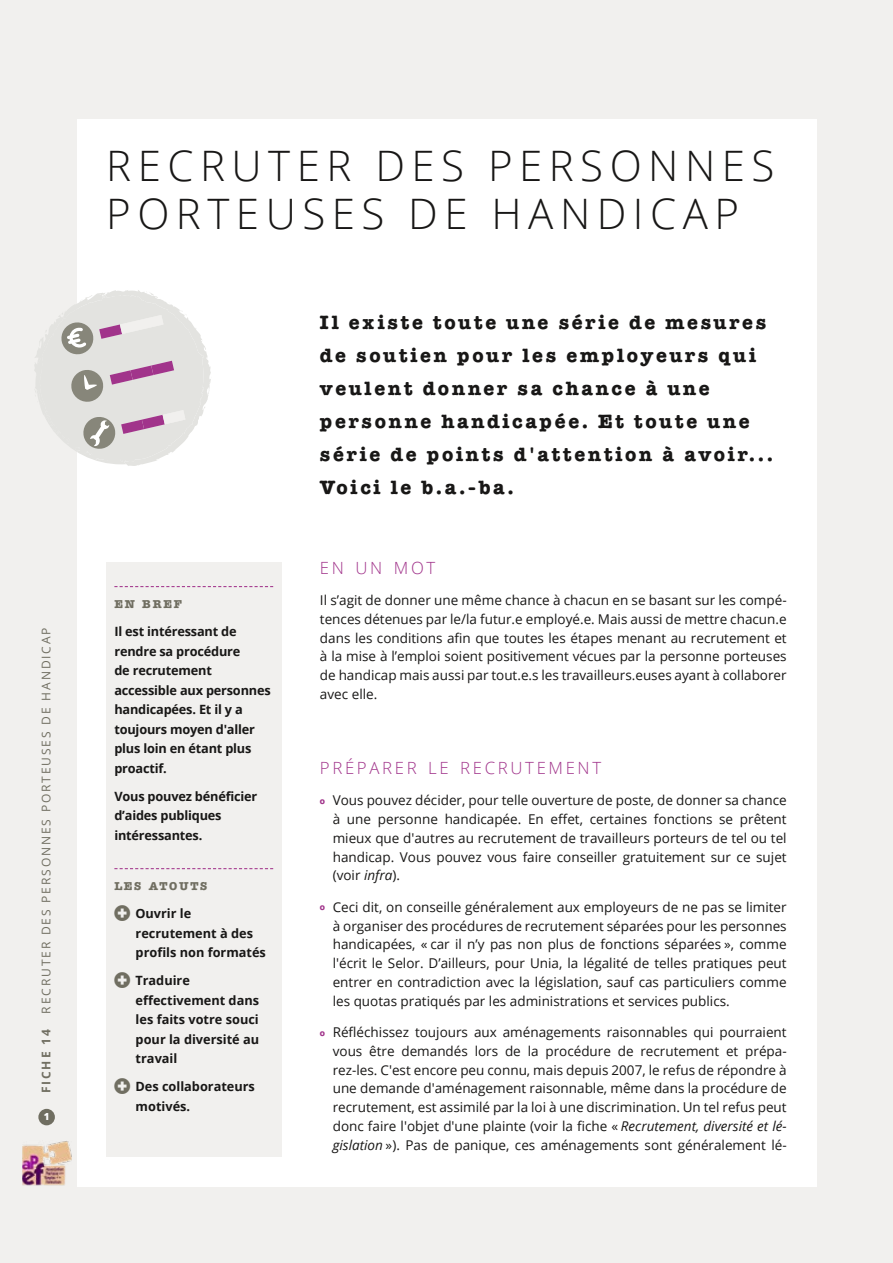
<style>
.page{position:relative;width:893px;height:1263px;background:#f1f0ee}
.page>*{position:absolute;margin:0;border:0;box-sizing:border-box;transform-origin:0 0}
.t1{font:300 42px/48px "Open Sans";letter-spacing:.155em;color:#181716}
.t2{font:700 19.5px/33px "American Typewriter";letter-spacing:.14em;color:#181716}
.t3{font:300 16.8px "Open Sans";letter-spacing:.155em;color:#a1348b}
.t4{font:13.5px/18.8px "Open Sans";color:#181716;text-align:justify}
.t5{font:700 12.75px/19.5px "Open Sans";letter-spacing:-.015em;color:#181716}
.t6{font:12px "Open Sans";letter-spacing:.155em;color:#706e61}
.t7{font:700 12px "Open Sans";letter-spacing:.155em;color:#706e61}
.t8{font:700 11.55px "American Typewriter";letter-spacing:.15em;color:#706e61}
.t9{font:800 9.75px "Open Sans";color:#fff}
.s1{font-family:"American Typewriter";font-weight:700;font-size:9px;color:#a1348b}
.s2{font-style:italic}
</style>
<div class="page">
<div style="left:38px;top:1109px;width:17px;height:16px;background:#706e61;border-radius:50%"></div>
<div style="left:77px;top:119px;width:739px;height:1067px;background:#fff"></div>
<img style="left:22px;top:1141px;width:50px;height:44px">
<div style="left:106px;top:562px;width:176px;height:595px;background:#f1f0ee"></div>
<svg style="left:114px;top:586px;width:159px;height:1px"></svg>
<svg style="left:114px;top:868px;width:159px;height:1px"></svg>
<svg style="left:34px;top:290px;width:177px;height:176px"></svg>
<p class="t6" style="left:38px;top:1013px;width:388px;rotate:-90deg">RECRUTER DES PERSONNES PORTEUSES DE HANDICAP</p>
<p class="t7" style="left:38px;top:1093px;width:65px;rotate:-90deg">FICHE 14</p>
<p class="t9" style="left:44px;top:1109px;width:7px">1</p>
<h1 class="t1" style="left:106px;top:141px;width:670px">RECRUTER DES PERSONNES<br>PORTEUSES DE HANDICAP</h1>
<p class="t8" style="left:114px;top:598px;width:69px">EN BREF</p>
<p class="t5" style="left:114px;top:622px;width:158px">Il est intéressant de rendre sa procédure<br>de recrutement accessible aux personnes handicapées. Et il y a toujours moyen d'aller plus loin en étant plus proactif.</p>
<p class="t5" style="left:114px;top:786px;width:144px">Vous pouvez bénéficier d’aides publiques intéressantes.</p>
<p class="t8" style="left:114px;top:880px;width:95px">LES ATOUTS</p>
<p class="t5" style="left:135px;top:904px;width:132px">Ouvrir le recrutement à des profils non formatés</p>
<p class="t5" style="left:135px;top:971px;width:125px">Traduire effectivement dans les faits votre souci pour la diversité au travail</p>
<p class="t5" style="left:135px;top:1077px;width:121px">Des collaborateurs motivés.</p>
<h2 class="t2" style="left:320px;top:306px;width:454px">Il existe toute une série de mesures de soutien pour les employeurs qui veulent donner sa chance à une personne handicapée. Et toute une série de points d'attention à avoir...<br>Voici le b.a.-ba.</h2>
<p class="t3" style="left:320px;top:556px;width:117px">EN UN MOT</p>
<p class="t4" style="left:320px;top:590px;width:468px">Il s’agit de donner une même chance à chacun en se basant sur les compé&shy;tences détenues par le/la futur.e employé.e. Mais aussi de mettre chacun.e dans les conditions afin que toutes les étapes menant au recrutement et à la mise à l’emploi soient positivement vécues par la personne porteuses de handicap mais aussi par tout.e.s les travailleurs.euses ayant à collaborer avec elle.</p>
<p class="t3" style="left:320px;top:756px;width:283px">PRÉPARER LE RECRUTEMENT</p>
<p class="t4" style="left:333px;top:791px;width:455px;text-indent:-13px"><span class="s1">o</span> Vous pouvez décider, pour telle ouverture de poste, de donner sa chance à une personne handicapée. En effet, certaines fonctions se prêtent mieux que d'autres au recrutement de travailleurs porteurs de tel ou tel handicap. Vous pouvez vous faire conseiller gratuitement sur ce sujet (voir <span class="s2">infra</span>).</p>
<p class="t4" style="left:333px;top:897px;width:455px;text-indent:-13px"><span class="s1">o</span> Ceci dit, on conseille généralement aux employeurs de ne pas se limiter à organiser des procédures de recrutement séparées pour les personnes handicapées, « car il n’y pas non plus de fonctions séparées », comme l'écrit le Selor. D’ailleurs, pour Unia, la légalité de telles pratiques peut entrer en contradiction avec la législation, sauf cas particuliers comme les quotas pratiqués par les administrations et services publics.</p>
<p class="t4" style="left:333px;top:1022px;width:455px;text-indent:-13px"><span class="s1">o</span> Réfléchissez toujours aux aménagements raisonnables qui pourraient vous être demandés lors de la procédure de recrutement et prépa&shy;rez-les. C'est encore peu connu, mais depuis 2007, le refus de répondre à une demande d'aménagement raisonnable, même dans la procédure de recrutement, est assimilé par la loi à une discrimination. Un tel refus peut donc faire l'objet d'une plainte (voir la fiche « <span class="s2">Recrutement, diversité et lé&shy;gislation</span> »). Pas de panique, ces aménagements sont généralement lé-</p>
</div>
